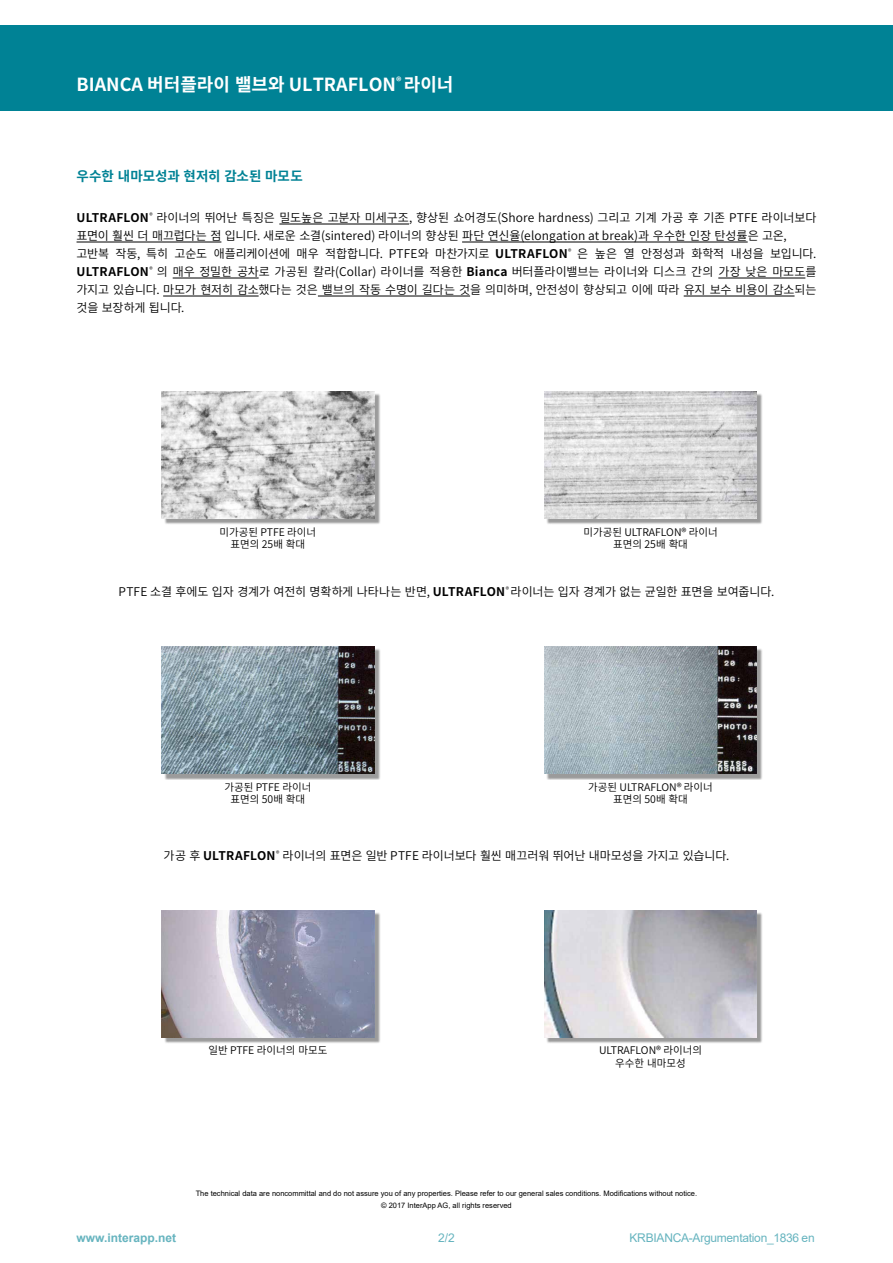
<style>
.page{position:relative;width:893px;height:1263px;background:#fff}
.page>*{position:absolute;margin:0;border:0;box-sizing:border-box;transform-origin:0 0}
.t1{font:700 18px "Source Han Sans KR";color:#fff}
.t2{font:700 13.5px "Source Han Sans KR";letter-spacing:-.005em;color:#008295}
.t3{font:12px/18px "Source Han Sans KR";letter-spacing:-.01em;color:#000}
.t4{font:12px "Arial";letter-spacing:-.025em;color:#66b4bf}
.t5{font:700 12px "Arial";color:#66b4bf}
.t6{font:10.5px/12.6px "Source Han Sans KR";color:#000;text-align:center}
.t7{font:7.5px "Arial";color:#000}
.s1{font-weight:700}
</style>
<div class="page">
<div style="left:0;top:26px;width:893px;height:85px;background:#008295"></div>
<div style="left:164px;top:393px;width:216px;height:132px;background:#000;opacity:.4"></div>
<img style="left:162px;top:391px;width:212px;height:128px">
<div style="left:546px;top:393px;width:217px;height:132px;background:#000;opacity:.4"></div>
<img style="left:544px;top:391px;width:213px;height:128px">
<div style="left:164px;top:649px;width:216px;height:131px;background:#000;opacity:.4"></div>
<img style="left:162px;top:646px;width:212px;height:128px">
<div style="left:546px;top:649px;width:217px;height:131px;background:#000;opacity:.4"></div>
<img style="left:544px;top:646px;width:213px;height:128px">
<div style="left:164px;top:912px;width:216px;height:131px;background:#000;opacity:.4"></div>
<img style="left:162px;top:910px;width:212px;height:127px">
<div style="left:546px;top:912px;width:217px;height:131px;background:#000;opacity:.4"></div>
<img style="left:544px;top:910px;width:213px;height:127px">
<hr style="left:279px;top:224px;width:130px;height:1px;background:#000">
<hr style="left:77px;top:242px;width:144px;height:1px;background:#000">
<hr style="left:462px;top:242px;width:286px;height:1px;background:#000">
<hr style="left:173px;top:278px;width:86px;height:1px;background:#000">
<hr style="left:718px;top:278px;width:87px;height:1px;background:#000">
<hr style="left:163px;top:296px;width:96px;height:1px;background:#000">
<hr style="left:318px;top:296px;width:152px;height:1px;background:#000">
<hr style="left:684px;top:296px;width:110px;height:1px;background:#000">
<h1 class="t1" style="left:77px;top:74px;width:378px">BIANCA 버터플라이 밸브와 ULTRAFLON<sup>®</sup> 라이너</h1>
<p class="t2" style="left:77px;top:168px;width:228px">우수한 내마모성과 현저히 감소된 마모도</p>
<p class="t3" style="left:77px;top:209px;width:741px"><span class="s1">ULTRAFLON</span><sup>®</sup> 라이너의 뛰어난 특징은 밀도높은 고분자 미세구조, 향상된 쇼어경도(Shore hardness) 그리고 기계 가공 후 기존 PTFE 라이너보다 표면이 훨씬 더 매끄럽다는 점 입니다. 새로운 소결(sintered) 라이너의 향상된 파단 연신율(elongation at break)과 우수한 인장 탄성률은 고온, 고반복 작동, 특히 고순도 애플리케이션에 매우 적합합니다. PTFE와 마찬가지로 <span class="s1">ULTRAFLON</span><sup>®</sup> 은 높은 열 안정성과 화학적 내성을 보입니다.<br><span class="s1">ULTRAFLON</span><sup>®</sup> 의 매우 정밀한 공차로 가공된 칼라(Collar) 라이너를 적용한 <span class="s1">Bianca</span> 버터플라이밸브는 라이너와 디스크 간의 가장 낮은 마모도를 가지고 있습니다. 마모가 현저히 감소했다는 것은 밸브의 작동 수명이 길다는 것을 의미하며, 안전성이 향상되고 이에 따라 유지 보수 비용이 감소되는 것을 보장하게 됩니다.</p>
<p class="t6" style="left:220px;top:526px;width:98px">미가공된 PTFE 라이너 표면의 25배 확대</p>
<p class="t6" style="left:583px;top:526px;width:136px">미가공된 ULTRAFLON® 라이너 표면의 25배 확대</p>
<p class="t3" style="left:119px;top:583px;width:657px">PTFE 소결 후에도 입자 경계가 여전히 명확하게 나타나는 반면, <span class="s1">ULTRAFLON</span><sup>®</sup> 라이너는 입자 경계가 없는 균일한 표면을 보여줍니다.</p>
<p class="t6" style="left:224px;top:781px;width:89px">가공된 PTFE 라이너 표면의 50배 확대</p>
<p class="t6" style="left:588px;top:781px;width:126px">가공된 ULTRAFLON® 라이너 표면의 50배 확대</p>
<p class="t3" style="left:164px;top:847px;width:567px">가공 후 <span class="s1">ULTRAFLON</span><sup>®</sup> 라이너의 표면은 일반 PTFE 라이너보다 훨씬 매끄러워 뛰어난 내마모성을 가지고 있습니다.</p>
<p class="t6" style="left:208px;top:1044px;width:120px">일반 PTFE 라이너의 마모도</p>
<p class="t6" style="left:599px;top:1044px;width:105px">ULTRAFLON® 라이너의 우수한 내마모성</p>
<p class="t7" style="left:196px;top:1188px;width:503px">The technical data are noncommittal and do not assure you of any properties. Please refer to our general sales conditions. Modifications without notice.</p>
<p class="t5" style="left:77px;top:1229px;width:101px">www.interapp.net</p>
<p class="t7" style="left:381px;top:1200px;width:132px">© 2017 InterApp AG, all rights reserved</p>
<p class="t4" style="left:438px;top:1229px;width:18px">2/2</p>
<p class="t4" style="left:629px;top:1229px;width:187px">KR BIANCA-Argumentation_1836 en</p>
</div>
